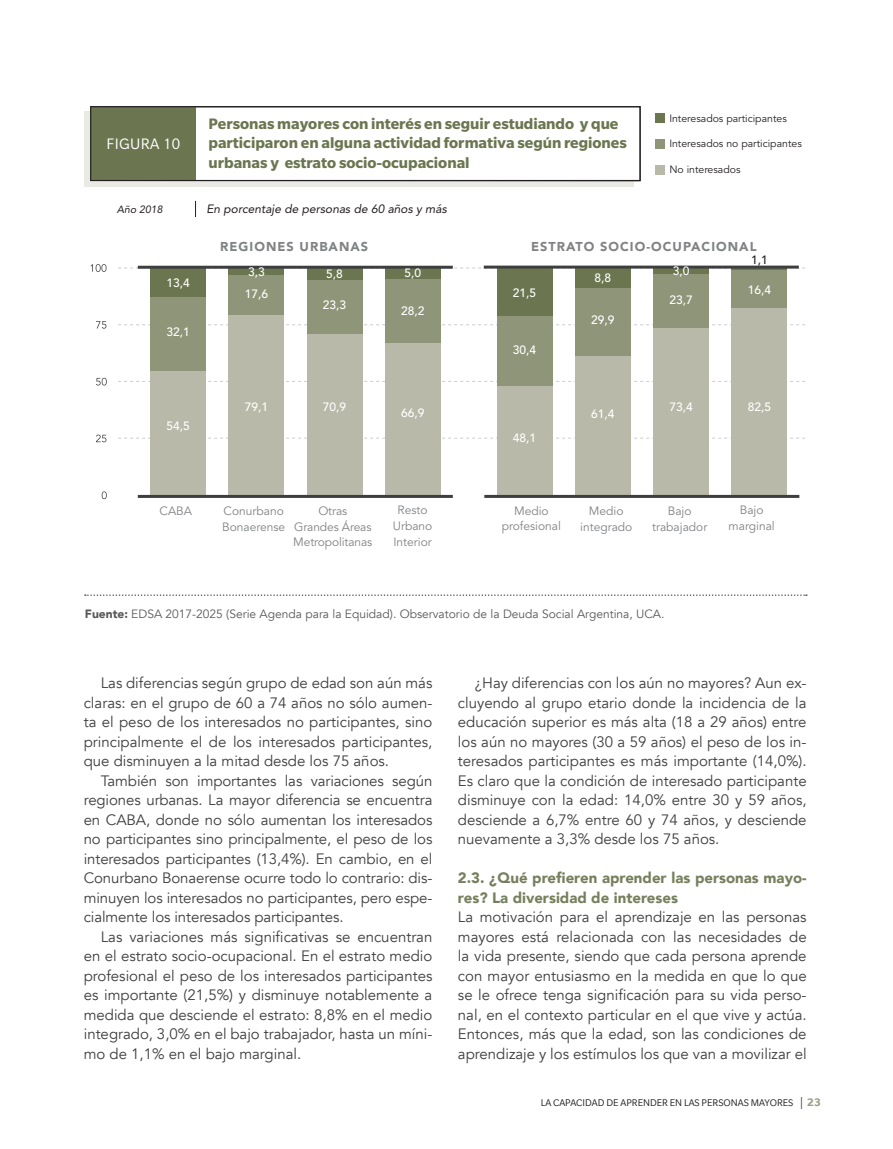
<style>
.page{position:relative;width:893px;height:1149px;background:#fff}
.page>*{position:absolute;margin:0;border:0;box-sizing:border-box;transform-origin:0 0}
.t1{font:700 16.5px/19.5px "Slate";color:#6b7650}
.t2{font:16.5px "Slate";letter-spacing:.02em;color:#fff}
.t3{font:15px/19.5px "Avenir";color:#3e3e3f;text-align:justify}
.t4{font:900 15px/19.5px "Avenir";color:#767f5c}
.t5{font:900 12.75px "Avenir";letter-spacing:.08em;color:#808285}
.t6{font:12px/15.6px "Avenir";color:#808285;text-align:center}
.t7{font:12px "Avenir";color:#57585a}
.t8{font:500 12px "Avenir";color:#fff}
.t9{font:italic 12px "Avenir";color:#231f20}
.t10{font:500 12px "Avenir";color:#231f20}
.t11{font:10.5px "Avenir";color:#231f20}
.t12{font:10.5px "Slate";color:#231f20}
.t13{font:italic 10.5px "Avenir";color:#231f20}
.s1{font-weight:900}
.s2{font-family:"Chaparral Pro";font-size:12px}
.s3{font-weight:700;font-size:12px;color:#9b9f85}
</style>
<div class="page">
<svg style="left:118px;top:267px;width:687px;height:1px"></svg>
<svg style="left:118px;top:437px;width:687px;height:1px"></svg>
<svg style="left:118px;top:324px;width:687px;height:1px"></svg>
<svg style="left:118px;top:381px;width:687px;height:1px"></svg>
<div style="left:656px;top:140px;width:9px;height:9px;background:#8f9578"></div>
<div style="left:656px;top:113px;width:9px;height:10px;background:#6b7650"></div>
<div style="left:656px;top:165px;width:9px;height:9px;background:#b8b9a8"></div>
<div style="left:150px;top:268px;width:56px;height:30px;background:#6b7650"></div>
<div style="left:150px;top:371px;width:56px;height:125px;background:#b8b9a8"></div>
<div style="left:150px;top:298px;width:56px;height:73px;background:#8f9578"></div>
<div style="left:228px;top:268px;width:56px;height:7px;background:#6b7650"></div>
<div style="left:228px;top:315px;width:56px;height:181px;background:#b8b9a8"></div>
<div style="left:228px;top:275px;width:56px;height:40px;background:#8f9578"></div>
<div style="left:307px;top:268px;width:55px;height:12px;background:#6b7650"></div>
<div style="left:307px;top:333px;width:55px;height:163px;background:#b8b9a8"></div>
<div style="left:307px;top:280px;width:55px;height:54px;background:#8f9578"></div>
<div style="left:385px;top:268px;width:56px;height:11px;background:#6b7650"></div>
<div style="left:385px;top:343px;width:56px;height:153px;background:#b8b9a8"></div>
<div style="left:385px;top:279px;width:56px;height:64px;background:#8f9578"></div>
<svg style="left:84px;top:111px;width:549px;height:76px;background:#e3e2dd"></svg>
<div style="left:91px;top:107px;width:549px;height:74px;background:#fff"></div>
<div style="left:91px;top:107px;width:105px;height:73px;background:#6b7650"></div>
<div style="left:90px;top:106px;width:551px;height:75px;border:1px solid #231f20"></div>
<svg style="left:102px;top:491px;width:5px;height:8px"></svg>
<svg style="left:96px;top:434px;width:10px;height:8px"></svg>
<svg style="left:96px;top:377px;width:11px;height:8px"></svg>
<svg style="left:96px;top:321px;width:10px;height:7px"></svg>
<svg style="left:90px;top:264px;width:16px;height:8px"></svg>
<svg style="left:195px;top:201px;width:1px;height:16px"></svg>
<hr style="left:138px;top:494px;width:315px;height:3px;background:#3e3e3f">
<hr style="left:138px;top:266px;width:315px;height:3px;background:#3e3e3f">
<div style="left:497px;top:268px;width:55px;height:48px;background:#6b7650"></div>
<div style="left:497px;top:385px;width:55px;height:111px;background:#b8b9a8"></div>
<div style="left:497px;top:316px;width:55px;height:69px;background:#8f9578"></div>
<div style="left:575px;top:268px;width:56px;height:19px;background:#6b7650"></div>
<div style="left:575px;top:355px;width:56px;height:141px;background:#b8b9a8"></div>
<div style="left:575px;top:287px;width:56px;height:68px;background:#8f9578"></div>
<div style="left:653px;top:268px;width:56px;height:6px;background:#6b7650"></div>
<div style="left:653px;top:327px;width:56px;height:169px;background:#b8b9a8"></div>
<div style="left:653px;top:274px;width:56px;height:54px;background:#8f9578"></div>
<hr style="left:731px;top:268px;width:56px;height:2px;background:#6b7650">
<div style="left:731px;top:307px;width:56px;height:189px;background:#b8b9a8"></div>
<div style="left:731px;top:270px;width:56px;height:37px;background:#8f9578"></div>
<hr style="left:484px;top:494px;width:315px;height:3px;background:#3e3e3f">
<hr style="left:484px;top:265px;width:315px;height:3px;background:#3e3e3f">
<svg style="left:85px;top:594px;width:722px;height:1px"></svg>
<p class="t2" style="left:107px;top:135px;width:75px">FIGURA 10</p>
<p class="t1" style="left:208px;top:113px;width:420px">Personas mayores con interés en seguir estudiando y que participaron en alguna actividad formativa según regiones urbanas y estrato socio-ocupacional</p>
<p class="t13" style="left:117px;top:203px;width:47px">Año 2018</p>
<p class="t9" style="left:206px;top:201px;width:242px">En porcentaje de personas de 60 años y más</p>
<p class="t11" style="left:669px;top:112px;width:119px">Interesados participantes</p>
<p class="t11" style="left:669px;top:137px;width:134px">Interesados no participantes</p>
<p class="t11" style="left:669px;top:163px;width:73px">No interesados</p>
<p class="t5" style="left:220px;top:236px;width:149px">REGIONES URBANAS</p>
<p class="t5" style="left:531px;top:236px;width:227px">ESTRATO SOCIO-OCUPACIONAL</p>
<p class="t8" style="left:166px;top:272px;width:25px">13,4</p>
<p class="t8" style="left:166px;top:321px;width:25px">32,1</p>
<p class="t8" style="left:248px;top:262px;width:18px">3,3</p>
<p class="t8" style="left:326px;top:263px;width:18px">5,8</p>
<p class="t8" style="left:404px;top:263px;width:18px">5,0</p>
<p class="t8" style="left:245px;top:284px;width:25px">17,6</p>
<p class="t8" style="left:323px;top:294px;width:25px">23,3</p>
<p class="t8" style="left:401px;top:300px;width:25px">28,2</p>
<p class="t8" style="left:513px;top:282px;width:25px">21,5</p>
<p class="t8" style="left:595px;top:268px;width:18px">8,8</p>
<p class="t8" style="left:591px;top:309px;width:25px">29,9</p>
<p class="t8" style="left:673px;top:260px;width:18px">3,0</p>
<p class="t8" style="left:669px;top:290px;width:25px">23,7</p>
<p class="t10" style="left:751px;top:250px;width:18px">1,1</p>
<p class="t8" style="left:748px;top:279px;width:25px">16,4</p>
<p class="t8" style="left:513px;top:339px;width:25px">30,4</p>
<p class="t8" style="left:166px;top:415px;width:25px">54,5</p>
<p class="t8" style="left:245px;top:396px;width:25px">79,1</p>
<p class="t8" style="left:323px;top:396px;width:25px">70,9</p>
<p class="t8" style="left:401px;top:402px;width:25px">66,9</p>
<p class="t8" style="left:513px;top:427px;width:25px">48,1</p>
<p class="t8" style="left:591px;top:403px;width:25px">61,4</p>
<p class="t8" style="left:669px;top:396px;width:25px">73,4</p>
<p class="t8" style="left:748px;top:396px;width:25px">82,5</p>
<p class="t6" style="left:160px;top:503px;width:34px">CABA</p>
<p class="t6" style="left:222px;top:503px;width:65px;text-align:left">Conurbano<br>Bonaerense</p>
<p class="t6" style="left:293px;top:503px;width:81px">Otras<br>Grandes Áreas<br>Metropolitanas</p>
<p class="t6" style="left:393px;top:502px;width:41px">Resto<br>Urbano<br>Interior</p>
<p class="t6" style="left:502px;top:503px;width:61px">Medio profesional</p>
<p class="t6" style="left:580px;top:503px;width:54px">Medio integrado</p>
<p class="t6" style="left:652px;top:503px;width:57px">Bajo trabajador</p>
<p class="t6" style="left:729px;top:502px;width:48px">Bajo marginal</p>
<p class="t7" style="left:85px;top:606px;width:581px"><span class="s1">Fuente:</span> EDSA 2017-2025 (Serie Agenda para la Equidad). Observatorio de la Deuda Social Argentina, UCA.</p>
<p class="t3" style="left:84px;top:673px;width:350px;text-indent:17px">Las diferencias según grupo de edad son aún más claras: en el grupo de 60 a 74 años no sólo aumen&shy;ta el peso de los interesados no participantes, sino principalmente el de los interesados participantes, que disminuyen a la mitad desde los 75 años.</p>
<p class="t3" style="left:84px;top:770px;width:350px;text-indent:17px">También son importantes las variaciones según regiones urbanas. La mayor diferencia se encuentra en CABA, donde no sólo aumentan los interesados no participantes sino principalmente, el peso de los interesados participantes (13,4%). En cambio, en el Conurbano Bonaerense ocurre todo lo contrario: dis&shy;minuyen los interesados no participantes, pero espe&shy;cialmente los interesados participantes.</p>
<p class="t3" style="left:84px;top:926px;width:350px;text-indent:17px">Las variaciones más significativas se encuentran en el estrato socio-ocupacional. En el estrato medio profesional el peso de los interesados participantes es importante (21,5%) y disminuye notablemente a medida que desciende el estrato: 8,8% en el medio integrado, 3,0% en el bajo trabajador, hasta un míni&shy;mo de 1,1% en el bajo marginal.</p>
<p class="t3" style="left:458px;top:673px;width:350px;text-indent:17px">¿Hay diferencias con los aún no mayores? Aun ex&shy;cluyendo al grupo etario donde la incidencia de la educación superior es más alta (18 a 29 años) entre los aún no mayores (30 a 59 años) el peso de los in&shy;teresados participantes es más importante (14,0%).<br>Es claro que la condición de interesado participante disminuye con la edad: 14,0% entre 30 y 59 años, desciende a 6,7% entre 60 y 74 años, y desciende nuevamente a 3,3% desde los 75 años.</p>
<p class="t4" style="left:458px;top:867px;width:350px">2.3. ¿Qué prefieren aprender las personas mayo&shy;res? La diversidad de intereses</p>
<p class="t3" style="left:458px;top:907px;width:350px">La motivación para el aprendizaje en las personas mayores está relacionada con las necesidades de la vida presente, siendo que cada persona aprende con mayor entusiasmo en la medida en que lo que se le ofrece tenga significación para su vida perso&shy;nal, en el contexto particular en el que vive y actúa.<br>Entonces, más que la edad, son las condiciones de aprendizaje y los estímulos los que van a movilizar el</p>
<p class="t12" style="left:541px;top:1097px;width:282px">LA CAPACIDAD DE APRENDER EN LAS PERSONAS MAYORES <span class="s2">|</span> <span class="s3">23</span></p>
</div>
